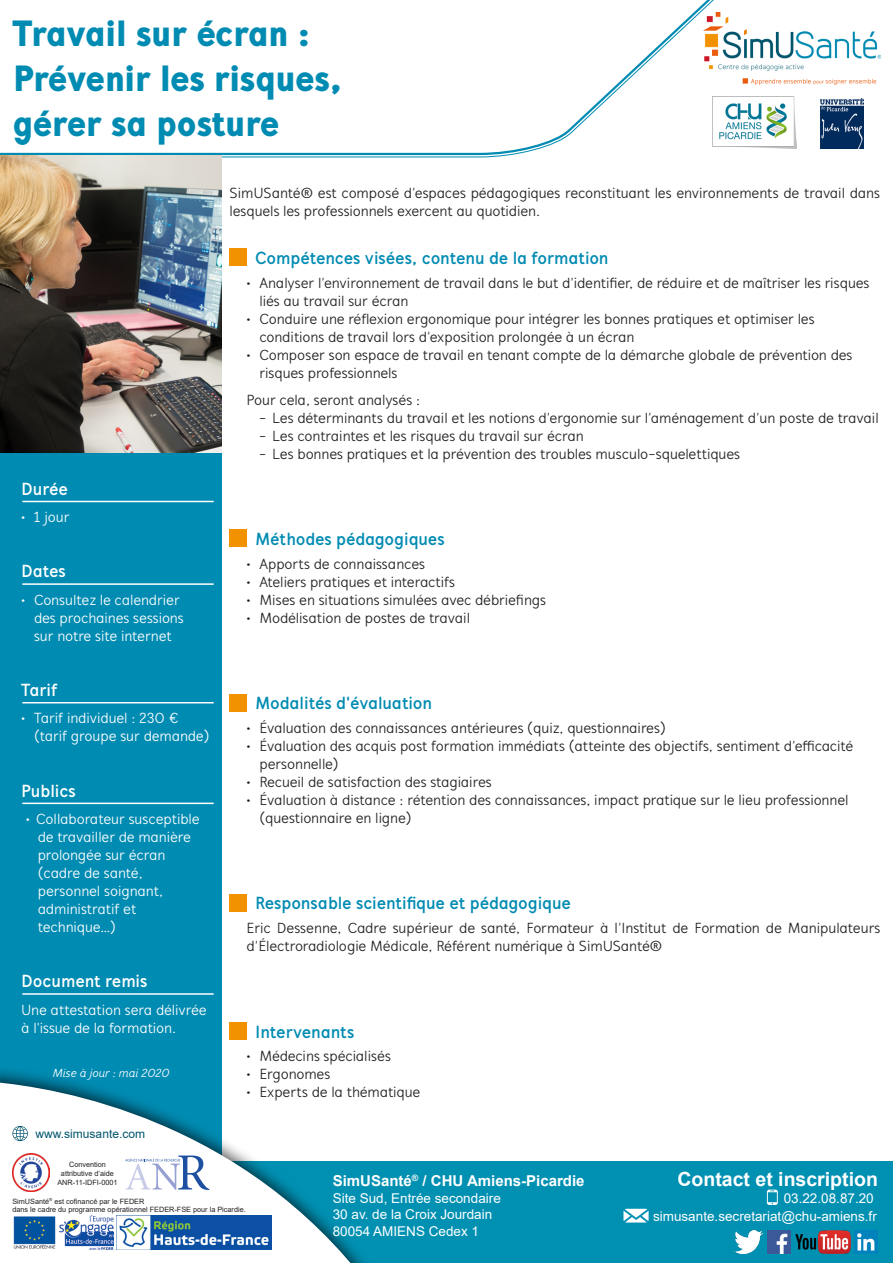
<style>
.page{position:relative;width:893px;height:1263px;background:#fff}
.page>*{position:absolute;margin:0;border:0;box-sizing:border-box;transform-origin:0 0}
.t1{font:900 37.5px/45px "Mucho Sans";color:#008bb2}
.t2{font:700 19.5px "Arial";color:#fff}
.t3{font:700 18px "Mucho Sans";letter-spacing:-.005em;color:#008bb2}
.t4{font:700 18px "Mucho Sans";color:#fff}
.t5{font:15px/18px "Mucho Sans";letter-spacing:-.005em;color:#231f20}
.t6{font:15px/18px "Mucho Sans";letter-spacing:-.01em;color:#fff}
.t7{font:700 15px "Arial";color:#fff}
.t8{font:13.5px/16.5px "Arial";color:#fff;text-align:right}
.t9{font:12px "Arial";color:#00566e}
.t10{font:italic 12px "Mucho Sans";color:#fff}
.t11{font:7.35px/8.7px "Arial";color:#231f20;text-align:center}
</style>
<div class="page">
<div style="left:0;top:14px;width:221px;height:1162px;background:#008bb2"></div>
<div style="left:0;top:1161px;width:893px;height:102px;background:#0090b2"></div>
<div style="left:0;top:1064px;width:382px;height:199px;background:#231f20;opacity:.75"></div>
<svg style="left:0;top:1082px;width:370px;height:181px;fill:#fff"></svg>
<img style="left:12px;top:1154px;width:38px;height:37px">
<svg style="left:125px;top:1155px;width:84px;height:35px;background:#d5dded"></svg>
<img style="left:12px;top:1215px;width:45px;height:35px">
<img style="left:59px;top:1215px;width:55px;height:35px">
<img style="left:117px;top:1215px;width:155px;height:35px">
<svg style="left:767px;top:1189px;width:11px;height:16px"></svg>
<svg style="left:623px;top:1209px;width:26px;height:13px"></svg>
<img style="left:12px;top:1126px;width:16px;height:15px">
<img style="left:795px;top:1230px;width:55px;height:23px">
<img style="left:855px;top:1230px;width:23px;height:23px">
<img style="left:734px;top:1230px;width:29px;height:23px">
<img style="left:767px;top:1230px;width:23px;height:23px">
<svg style="left:0;top:0;width:729px;height:156px"></svg>
<img style="left:703px;top:13px;width:178px;height:72px">
<img style="left:712px;top:97px;width:84px;height:51px">
<img style="left:820px;top:99px;width:43px;height:49px">
<img style="left:0;top:155px;width:221px;height:298px">
<div style="left:230px;top:249px;width:17px;height:17px;background:#f39200"></div>
<div style="left:230px;top:530px;width:17px;height:17px;background:#f39200"></div>
<div style="left:230px;top:694px;width:17px;height:17px;background:#f39200"></div>
<div style="left:230px;top:894px;width:17px;height:17px;background:#f39200"></div>
<div style="left:230px;top:1022px;width:17px;height:17px;background:#f39200"></div>
<hr style="left:22px;top:501px;width:192px;height:1px;background:#fff">
<hr style="left:22px;top:583px;width:192px;height:2px;background:#fff">
<hr style="left:22px;top:702px;width:192px;height:1px;background:#fff">
<hr style="left:22px;top:803px;width:192px;height:1px;background:#fff">
<hr style="left:22px;top:993px;width:192px;height:2px;background:#fff">
<h1 class="t1" style="left:13px;top:10px;width:331px">Travail sur écran :<br>Prévenir les risques, gérer sa posture</h1>
<p class="t5" style="left:230px;top:184px;width:652px">SimUSanté® est composé d’espaces pédagogiques reconstituant les environnements de travail dans lesquels les professionnels exercent au quotidien.</p>
<p class="t3" style="left:255px;top:247px;width:355px">Compétences visées, contenu de la formation</p>
<p class="t4" style="left:21px;top:478px;width:48px">Durée</p>
<p class="t6" style="left:21px;top:508px;width:50px">• 1 jour</p>
<p class="t4" style="left:21px;top:560px;width:46px">Dates</p>
<p class="t6" style="left:34px;top:591px;width:151px;text-indent:-13px">• Consultez le calendrier des prochaines sessions sur notre site internet</p>
<p class="t4" style="left:21px;top:679px;width:38px">Tarif</p>
<p class="t6" style="left:34px;top:709px;width:177px;text-indent:-13px">• Tarif individuel : 230 € (tarif groupe sur demande)</p>
<p class="t4" style="left:21px;top:780px;width:56px">Publics</p>
<p class="t6" style="left:38px;top:810px;width:163px;text-indent:-12px">• Collaborateur susceptible de travailler de manière prolongée sur écran (cadre de santé, personnel soignant, administratif et technique…)</p>
<p class="t4" style="left:21px;top:970px;width:128px">Document remis</p>
<p class="t6" style="left:21px;top:1000px;width:187px">Une attestation sera délivrée à l'issue de la formation.</p>
<p class="t10" style="left:52px;top:1066px;width:119px">Mise à jour : mai 2020</p>
<p class="t9" style="left:35px;top:1125px;width:111px">www.simusante.com</p>
<p class="t5" style="left:259px;top:274px;width:612px;text-indent:-13px">• Analyser l’environnement de travail dans le but d’identifier, de réduire et de maîtriser les risques liés au travail sur écran</p>
<p class="t5" style="left:259px;top:310px;width:557px;text-indent:-13px">• Conduire une réflexion ergonomique pour intégrer les bonnes pratiques et optimiser les conditions de travail lors d’exposition prolongée à un écran</p>
<p class="t5" style="left:259px;top:346px;width:595px;text-indent:-13px">• Composer son espace de travail en tenant compte de la démarche globale de prévention des risques professionnels</p>
<p class="t5" style="left:247px;top:391px;width:175px">Pour cela, seront analysés :</p>
<p class="t5" style="left:259px;top:409px;width:621px">- Les déterminants du travail et les notions d’ergonomie sur l’aménagement d’un poste de travail</p>
<p class="t5" style="left:259px;top:427px;width:326px">- Les contraintes et les risques du travail sur écran</p>
<p class="t5" style="left:259px;top:445px;width:482px">- Les bonnes pratiques et la prévention des troubles musculo-squelettiques</p>
<p class="t3" style="left:255px;top:528px;width:191px">Méthodes pédagogiques</p>
<p class="t5" style="left:247px;top:555px;width:180px">• Apports de connaissances</p>
<p class="t5" style="left:247px;top:573px;width:210px">• Ateliers pratiques et interactifs</p>
<p class="t5" style="left:247px;top:591px;width:301px">• Mises en situations simulées avec débriefings</p>
<p class="t5" style="left:247px;top:609px;width:225px">• Modélisation de postes de travail</p>
<p class="t3" style="left:255px;top:692px;width:178px">Modalités d'évaluation</p>
<p class="t5" style="left:247px;top:719px;width:421px">• Évaluation des connaissances antérieures (quiz, questionnaires)</p>
<p class="t5" style="left:259px;top:737px;width:595px;text-indent:-13px">• Évaluation des acquis post formation immédiats (atteinte des objectifs, sentiment d’efficacité personnelle)</p>
<p class="t5" style="left:247px;top:773px;width:247px">• Recueil de satisfaction des stagiaires</p>
<p class="t5" style="left:259px;top:791px;width:591px;text-indent:-13px">• Évaluation à distance : rétention des connaissances, impact pratique sur le lieu professionnel (questionnaire en ligne)</p>
<p class="t3" style="left:255px;top:892px;width:317px">Responsable scientifique et pédagogique</p>
<p class="t5" style="left:247px;top:919px;width:635px">Eric Dessenne, Cadre supérieur de santé, Formateur à l’Institut de Formation de Manipulateurs d’Électroradiologie Médicale, Référent numérique à SimUSanté®</p>
<p class="t3" style="left:255px;top:1020px;width:101px">Intervenants</p>
<p class="t5" style="left:247px;top:1047px;width:146px">• Médecins spécialisés</p>
<p class="t5" style="left:247px;top:1065px;width:85px">• Ergonomes</p>
<p class="t5" style="left:247px;top:1083px;width:175px">• Experts de la thématique</p>
<p class="t11" style="left:57px;top:1160px;width:62px">Convention attributive d’aide<br>ANR-11-IDFI-0001</p>
<p class="t11" style="left:12px;top:1197px;width:235px;text-align:left">SimUSanté<sup>®</sup> est cofinancé par le FEDER<br>dans le cadre du programme opérationnel FEDER-FSE pour la Picardie.</p>
<p class="t8" style="left:653px;top:1188px;width:225px;line-height:18.5px">03.22.08.87.20 simusante.secretariat@chu-amiens.fr</p>
<h2 class="t2" style="left:677px;top:1165px;width:202px">Contact et inscription</h2>
<p class="t7" style="left:333px;top:1170px;width:253px">SimUSanté<sup>®</sup> / CHU Amiens-Picardie</p>
<p class="t8" style="left:333px;top:1189px;width:170px;text-align:left">Site Sud, Entrée secondaire<br>30 av. de la Croix Jourdain<br>80054 AMIENS Cedex 1</p>
</div>
